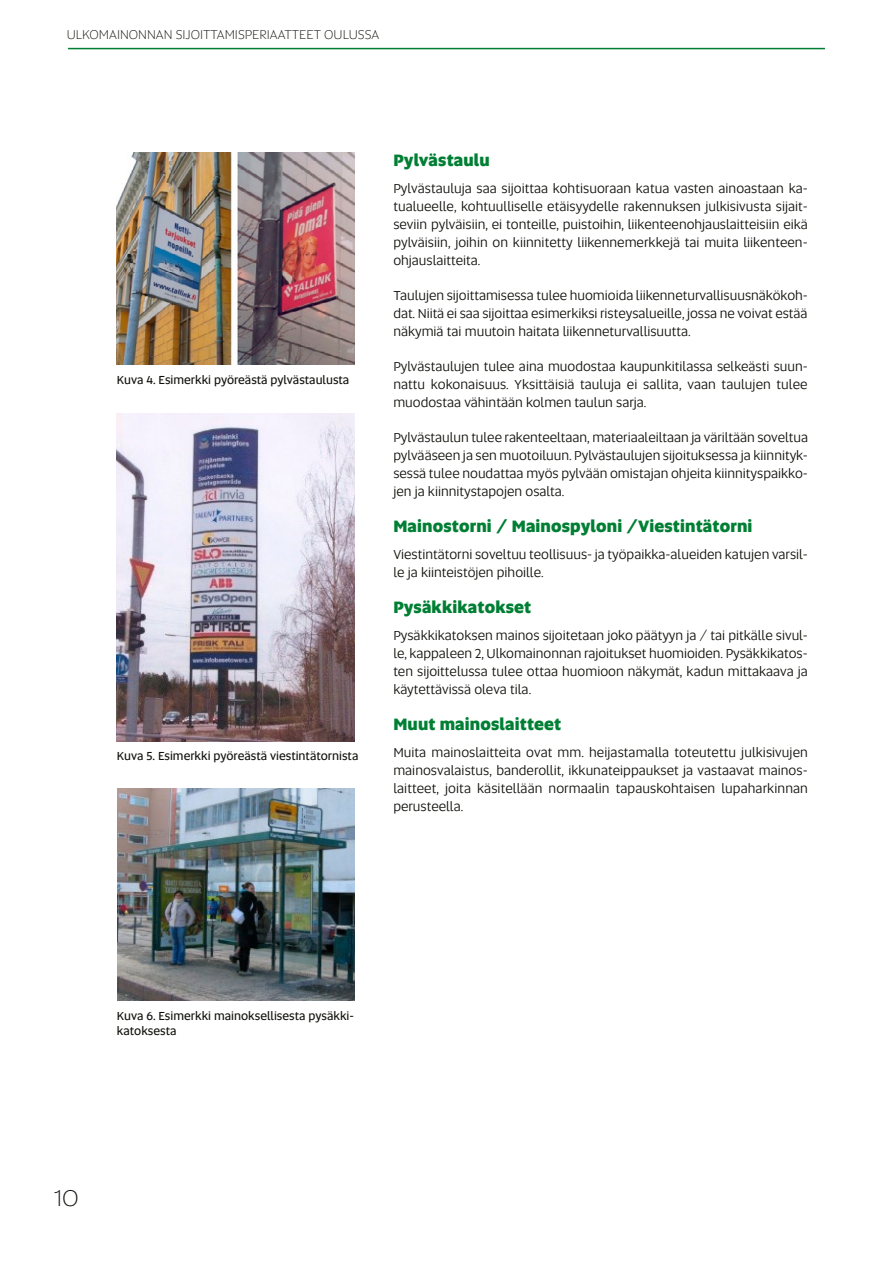
<style>
.page{position:relative;width:893px;height:1263px;background:#fff}
.page>*{position:absolute;margin:0;border:0;box-sizing:border-box;transform-origin:0 0}
.t1{font:300 24px "Altis";color:#12120d}
.H3_otsikko{font:800 16.5px "Altis";letter-spacing:.01em;color:#007f34}
.leipis{font:13.5px/18px "Altis";color:#12120d;text-align:justify}
.t2{font:300 13.5px "Altis";color:#12120d}
.kuvateksti{font:12px/15px "Altis";color:#12120d}
</style>
<div class="page">
<hr style="left:68px;top:48px;width:757px;height:1px;background:#007f34">
<img style="left:117px;top:152px;width:238px;height:213px">
<img style="left:117px;top:413px;width:237px;height:328px">
<img style="left:117px;top:788px;width:238px;height:213px">
<p class="t2" style="left:67px;top:26px;width:314px">ULKOMAINONNAN SIJOITTAMISPERIAATTEET OULUSSA</p>
<p class="kuvateksti" style="left:117px;top:371px;width:234px">Kuva 4. Esimerkki pyöreästä pylvästaulusta</p>
<p class="kuvateksti" style="left:117px;top:748px;width:243px">Kuva 5. Esimerkki pyöreästä viestintätornista</p>
<p class="H3_otsikko" style="left:393px;top:148px;width:98px">Pylvästaulu</p>
<p class="leipis" style="left:393px;top:178px;width:416px">Pylvästauluja saa sijoittaa kohtisuoraan katua vasten ainoastaan ka&shy;tualueelle, kohtuulliselle etäisyydelle rakennuksen julkisivusta sijait&shy;seviin pylväisiin, ei tonteille, puistoihin, liikenteenohjauslaitteisiin eikä pylväisiin, joihin on kiinnitetty liikennemerkkejä tai muita liikenteen&shy;ohjauslaitteita.</p>
<p class="leipis" style="left:393px;top:285px;width:416px">Taulujen sijoittamisessa tulee huomioida liikenneturvallisuusnäkökoh&shy;dat. Niitä ei saa sijoittaa esimerkiksi risteysalueille, jossa ne voivat estää näkymiä tai muutoin haitata liikenneturvallisuutta.</p>
<p class="leipis" style="left:393px;top:356px;width:416px">Pylvästaulujen tulee aina muodostaa kaupunkitilassa selkeästi suun&shy;nattu kokonaisuus. Yksittäisiä tauluja ei sallita, vaan taulujen tulee muodostaa vähintään kolmen taulun sarja.</p>
<p class="leipis" style="left:393px;top:427px;width:416px">Pylvästaulun tulee rakenteeltaan, materiaaleiltaan ja väriltään soveltua pylvääseen ja sen muotoiluun. Pylvästaulujen sijoituksessa ja kiinnityk&shy;sessä tulee noudattaa myös pylvään omistajan ohjeita kiinnityspaikko&shy;jen ja kiinnitystapojen osalta.</p>
<p class="H3_otsikko" style="left:393px;top:514px;width:361px">Mainostorni / Mainospyloni /Viestintätorni</p>
<p class="leipis" style="left:393px;top:544px;width:416px">Viestintätorni soveltuu teollisuus- ja työpaikka-alueiden katujen varsil&shy;le ja kiinteistöjen pihoille.</p>
<p class="H3_otsikko" style="left:393px;top:595px;width:139px">Pysäkkikatokset</p>
<p class="leipis" style="left:393px;top:625px;width:416px">Pysäkkikatoksen mainos sijoitetaan joko päätyyn ja / tai pitkälle sivul&shy;le, kappaleen 2, Ulkomainonnan rajoitukset huomioiden. Pysäkkikatos&shy;ten sijoittelussa tulee ottaa huomioon näkymät, kadun mittakaava ja käytettävissä oleva tila.</p>
<p class="H3_otsikko" style="left:393px;top:712px;width:169px">Muut mainoslaitteet</p>
<p class="leipis" style="left:393px;top:742px;width:416px">Muita mainoslaitteita ovat mm. heijastamalla toteutettu julkisivujen mainosvalaistus, banderollit, ikkunateippaukset ja vastaavat mainos&shy;laitteet, joita käsitellään normaalin tapauskohtaisen lupaharkinnan perusteella.</p>
<p class="kuvateksti" style="left:117px;top:1008px;width:239px">Kuva 6. Esimerkki mainoksellisesta pysäkki&shy;katoksesta</p>
<h1 class="t1" style="left:54px;top:1182px;width:26px">10</h1>
</div>
